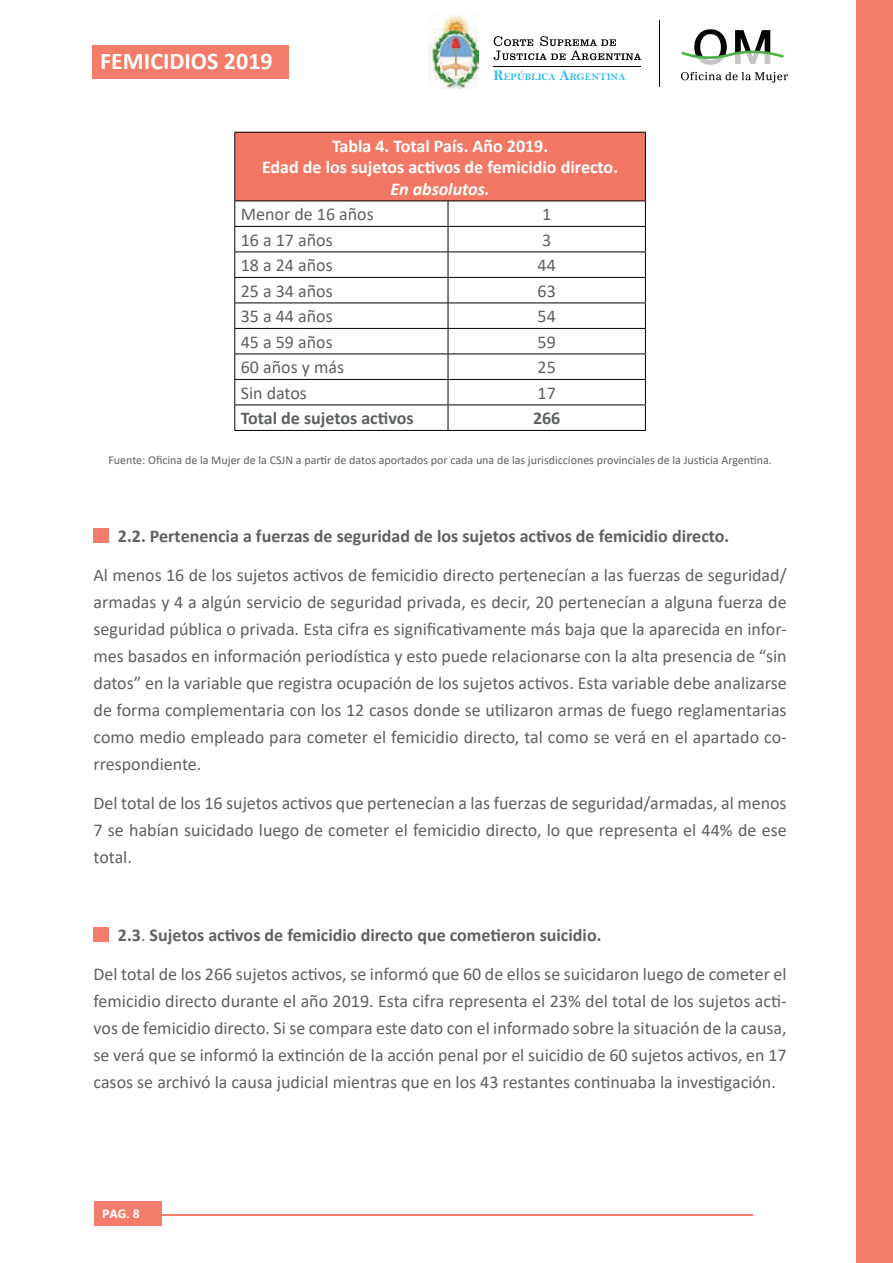
<style>
.page{position:relative;width:893px;height:1263px;background:#fff}
.page>*{position:absolute;margin:0;border:0;box-sizing:border-box;transform-origin:0 0}
.t1{font:700 24px "Calibri";color:#fff}
.t2{font:18px/27px "Calibri";color:#5e6161;text-align:justify}
.t3{font:700 18px "Calibri";color:#5e6161}
.t4{font:700 18px/21.6px "Calibri";color:#fff;text-align:center}
.t5{font:700 18px "Gadugi";color:#fff}
.t6{font:12px "Calibri";color:#5e6161}
.t7{font:700 12px "Gadugi";color:#fff}
.t8{font:10.2px "Bell MT Bold";color:#2cbaed}
.s1{font-size:14.85px}
.s2{font-style:italic}
.s3{font-weight:400}
</style>
<div class="page">
<div style="left:857px;top:0;width:36px;height:1263px;background:#f37c6a"></div>
<svg style="left:681px;top:72px;width:107px;height:11px"></svg>
<svg style="left:681px;top:29px;width:103px;height:36px"></svg>
<img style="left:428px;top:15px;width:51px;height:73px">
<svg style="left:494px;top:36px;width:147px;height:24px"></svg>
<hr style="left:494px;top:66px;width:147px;height:1px;background:#040503">
<hr style="left:659px;top:20px;width:1px;height:67px;background:#040503">
<div style="left:92px;top:45px;width:196px;height:34px;background:#f37c6a"></div>
<hr style="left:147px;top:1214px;width:606px;height:2px;background:#f37c6a">
<div style="left:94px;top:1201px;width:68px;height:25px;background:#f37c6a"></div>
<div style="left:235px;top:132px;width:410px;height:69px;background:#f37864"></div>
<hr style="left:234px;top:132px;width:214px;height:1px;background:#000">
<hr style="left:234px;top:133px;width:1px;height:68px;background:#000">
<hr style="left:448px;top:132px;width:198px;height:1px;background:#000">
<hr style="left:645px;top:133px;width:1px;height:68px;background:#000">
<hr style="left:234px;top:201px;width:214px;height:1px;background:#000">
<hr style="left:448px;top:201px;width:198px;height:1px;background:#000">
<hr style="left:234px;top:226px;width:214px;height:1px;background:#000">
<hr style="left:448px;top:226px;width:198px;height:1px;background:#000">
<hr style="left:234px;top:252px;width:214px;height:1px;background:#000">
<hr style="left:448px;top:252px;width:198px;height:1px;background:#000">
<hr style="left:234px;top:277px;width:214px;height:1px;background:#000">
<hr style="left:448px;top:277px;width:198px;height:1px;background:#000">
<hr style="left:234px;top:303px;width:214px;height:1px;background:#000">
<hr style="left:448px;top:303px;width:198px;height:1px;background:#000">
<hr style="left:234px;top:328px;width:214px;height:1px;background:#000">
<hr style="left:448px;top:328px;width:198px;height:1px;background:#000">
<hr style="left:234px;top:354px;width:214px;height:1px;background:#000">
<hr style="left:448px;top:354px;width:198px;height:1px;background:#000">
<hr style="left:234px;top:379px;width:214px;height:1px;background:#000">
<hr style="left:448px;top:379px;width:198px;height:1px;background:#000">
<hr style="left:234px;top:405px;width:214px;height:1px;background:#000">
<svg style="left:234px;top:201px;width:1px;height:229px"></svg>
<hr style="left:448px;top:405px;width:198px;height:1px;background:#000">
<svg style="left:448px;top:201px;width:1px;height:229px"></svg>
<svg style="left:645px;top:201px;width:1px;height:229px"></svg>
<hr style="left:234px;top:430px;width:214px;height:1px;background:#000">
<hr style="left:448px;top:430px;width:198px;height:1px;background:#000">
<div style="left:94px;top:927px;width:15px;height:15px;background:#f37c6a"></div>
<div style="left:94px;top:528px;width:15px;height:15px;background:#f37c6a"></div>
<p class="t5" style="left:110px;top:47px;width:173px">Mapa de Género 2018</p>
<h1 class="t1" style="left:100px;top:44px;width:174px">FEMICIDIOS 2019</h1>
<p class="t8" style="left:494px;top:71px;width:133px"><span class="s1">R</span>EPÚBLICA <span class="s1">A</span>RGENTINA</p>
<p class="t4" style="left:262px;top:135px;width:358px">Tabla 4. Total País. Año 2019.<br>Edad de los sujetos activos de femicidio directo.<br><span class="s2">En absolutos.</span></p>
<p class="t2" style="left:241px;top:200px;width:135px">Menor de 16 años</p>
<p class="t2" style="left:542px;top:200px;width:11px">1</p>
<p class="t2" style="left:241px;top:226px;width:93px">16 a 17 años</p>
<p class="t2" style="left:542px;top:226px;width:11px">3</p>
<p class="t2" style="left:241px;top:251px;width:93px">18 a 24 años</p>
<p class="t2" style="left:538px;top:251px;width:20px">44</p>
<p class="t2" style="left:241px;top:277px;width:93px">25 a 34 años</p>
<p class="t2" style="left:538px;top:277px;width:20px">63</p>
<p class="t2" style="left:241px;top:302px;width:93px">35 a 44 años</p>
<p class="t2" style="left:538px;top:302px;width:20px">54</p>
<p class="t2" style="left:241px;top:328px;width:93px">45 a 59 años</p>
<p class="t2" style="left:538px;top:328px;width:20px">59</p>
<p class="t2" style="left:241px;top:353px;width:105px">60 años y más</p>
<p class="t2" style="left:538px;top:353px;width:20px">25</p>
<p class="t2" style="left:241px;top:379px;width:68px">Sin datos</p>
<p class="t2" style="left:538px;top:379px;width:20px">17</p>
<p class="t3" style="left:241px;top:406px;width:174px">Total de sujetos activos</p>
<p class="t3" style="left:533px;top:406px;width:29px">266</p>
<p class="t6" style="left:108px;top:451px;width:665px">Fuente: Oficina de la Mujer de la CSJN a partir de datos aportados por cada una de las jurisdicciones provinciales de la Justicia Argentina.</p>
<p class="t3" style="left:118px;top:523px;width:613px">2.2. Pertenencia a fuerzas de seguridad de los sujetos activos de femicidio directo.</p>
<p class="t2" style="left:94px;top:561px;width:695px">Al menos 16 de los sujetos activos de femicidio directo pertenecían a las fuerzas de seguridad/ armadas y 4 a algún servicio de seguridad privada, es decir, 20 pertenecían a alguna fuerza de seguridad pública o privada. Esta cifra es significativamente más baja que la aparecida en infor&shy;mes basados en información periodística y esto puede relacionarse con la alta presencia de “sin datos” en la variable que registra ocupación de los sujetos activos. Esta variable debe analizarse de forma complementaria con los 12 casos donde se utilizaron armas de fuego reglamentarias como medio empleado para cometer el femicidio directo, tal como se verá en el apartado co&shy;rrespondiente.</p>
<p class="t2" style="left:94px;top:789px;width:695px">Del total de los 16 sujetos activos que pertenecían a las fuerzas de seguridad/armadas, al menos 7 se habían suicidado luego de cometer el femicidio directo, lo que representa el 44% de ese total.</p>
<p class="t3" style="left:118px;top:922px;width:485px">2.3<span class="s3">.</span> Sujetos activos de femicidio directo que cometieron suicidio.</p>
<p class="t2" style="left:94px;top:960px;width:695px">Del total de los 266 sujetos activos, se informó que 60 de ellos se suicidaron luego de cometer el femicidio directo durante el año 2019. Esta cifra representa el 23% del total de los sujetos acti&shy;vos de femicidio directo. Si se compara este dato con el informado sobre la situación de la causa, se verá que se informó la extinción de la acción penal por el suicidio de 60 sujetos activos, en 17 casos se archivó la causa judicial mientras que en los 43 restantes continuaba la investigación.</p>
<p class="t7" style="left:102px;top:1206px;width:39px">PAG. 8</p>
</div>
